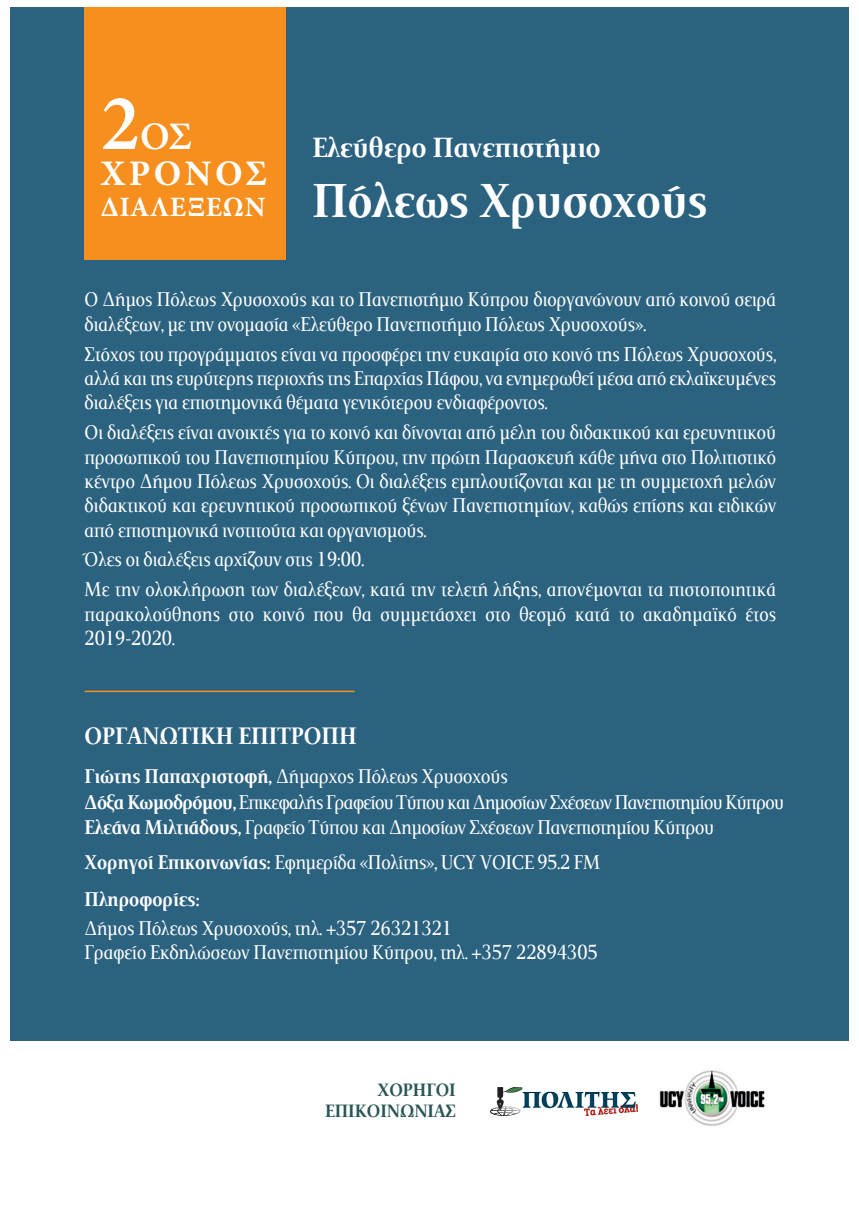
<style>
.page{position:relative;width:859px;height:1227px;background:#fff}
.page>*{position:absolute;margin:0;border:0;box-sizing:border-box;transform-origin:0 0}
.t1{font:700 48px "PF Document";color:#fff}
.t2{font:600 39px "Minion Pro";color:#fff}
.t3{font:700 36px "Minion Pro";letter-spacing:.095em;color:#fff}
.t4{font:700 28px "PF Document";color:#fff}
.t5{font:700 28px "Minion Pro";letter-spacing:.015em;color:#fff}
.t6{font:700 24px "PF Document";color:#fff}
.t7{font:20px/24.2px "PF Document";color:#fff;scale:.96 1}
.t8{font:700 18px/21px "PF Document";color:#295555;text-align:right}
.s1{font-size:80px}
.s2{font-weight:700}
</style>
<div class="page">
<div style="left:10px;top:7px;width:838px;height:1033px;background:#2b627f"></div>
<div style="left:85px;top:7px;width:200px;height:252px;background:#f68f1e"></div>
<img style="left:490px;top:1087px;width:147px;height:28px">
<img style="left:659px;top:1070px;width:106px;height:56px">
<hr style="left:85px;top:690px;width:269px;height:2px;background:#f68f1e">
<h2 class="t2" style="left:101px;top:113px;width:93px"><span class="s1">2</span>ΟΣ</h2>
<h3 class="t3" style="left:101px;top:151px;width:168px">ΧΡΟΝΟΣ</h3>
<h3 class="t5" style="left:101px;top:190px;width:166px">ΔΙΑΛΕΞΕΩΝ</h3>
<h3 class="t4" style="left:312px;top:131px;width:289px">Ελεύθερο Πανεπιστήμιο</h3>
<h1 class="t1" style="left:312px;top:172px;width:396px">Πόλεως Χρυσοχούς</h1>
<p class="t7" style="left:85px;top:287px;width:721px">Ο Δήμος Πόλεως Χρυσοχούς και το Πανεπιστήμιο Κύπρου διοργανώνουν από κοινού σειρά διαλέξεων, με την ονομασία «Ελεύθερο Πανεπιστήμιο Πόλεως Χρυσοχούς».</p>
<p class="t7" style="left:85px;top:342px;width:721px;text-align:justify">Στόχος του προγράμματος είναι να προσφέρει την ευκαιρία στο κοινό της Πόλεως Χρυσοχούς, αλλά και της ευρύτερης περιοχής της Επαρχίας Πάφου, να ενημερωθεί μέσα από εκλαϊκευμένες διαλέξεις για επιστημονικά θέματα γενικότερου ενδιαφέροντος.</p>
<p class="t7" style="left:85px;top:420px;width:721px;text-align:justify">Οι διαλέξεις είναι ανοικτές για το κοινό και δίνονται από μέλη του διδακτικού και ερευνητικού προσωπικού του Πανεπιστημίου Κύπρου, την πρώτη Παρασκευή κάθε μήνα στο Πολιτιστικό κέντρο Δήμου Πόλεως Χρυσοχούς. Οι διαλέξεις εμπλουτίζονται και με τη συμμετοχή μελών διδακτικού και ερευνητικού προσωπικού ξένων Πανεπιστημίων, καθώς επίσης και ειδικών από επιστημονικά ινστιτούτα και οργανισμούς.</p>
<p class="t7" style="left:85px;top:544px;width:721px;line-height:30px">Όλες οι διαλέξεις αρχίζουν στις 19:00.<br>Με την ολοκλήρωση των διαλέξεων, κατά την τελετή λήξης, απονέμονται τα πιστοποιητικά</p>
<p class="t7" style="left:85px;top:602px;width:721px">παρακολούθησης στο κοινό που θα συμμετάσχει στο θεσμό κατά το ακαδημαϊκό έτος<br>2019-2020.</p>
<p class="t6" style="left:85px;top:722px;width:273px">OΡΓΑΝΩΤΙΚΗ ΕΠΙΤΡΟΠΗ</p>
<p class="t7" style="left:85px;top:763px;width:729px;line-height:25.4px"><span class="s2">Γιώτης Παπαχριστοφή,</span> Δήμαρχος Πόλεως Χρυσοχούς<br><span class="s2">Δόξα Κωμοδρόμου,</span> Επικεφαλής Γραφείου Τύπου και Δημοσίων Σχέσεων Πανεπιστημίου Κύπρου<br><span class="s2">Ελεάνα Μιλτιάδους,</span> Γραφείο Τύπου και Δημοσίων Σχέσεων Πανεπιστημίου Κύπρου</p>
<p class="t7" style="left:85px;top:844px;width:538px;line-height:36.4px"><span class="s2">Χορηγοί Επικοινωνίας:</span> Εφημερίδα «Πολίτης», UCY VOICE 95.2 FM<br><span class="s2">Πληροφορίες:</span></p>
<p class="t7" style="left:85px;top:916px;width:536px">Δήμος Πόλεως Χρυσοχούς, τηλ. +357 26321321<br>Γραφείο Εκδηλώσεων Πανεπιστημίου Κύπρου, τηλ. +357 22894305</p>
<p class="t8" style="left:325px;top:1079px;width:132px">ΧΟΡΗΓΟΙ<br>ΕΠΙΚΟΙΝΩΝΙΑΣ</p>
</div>
